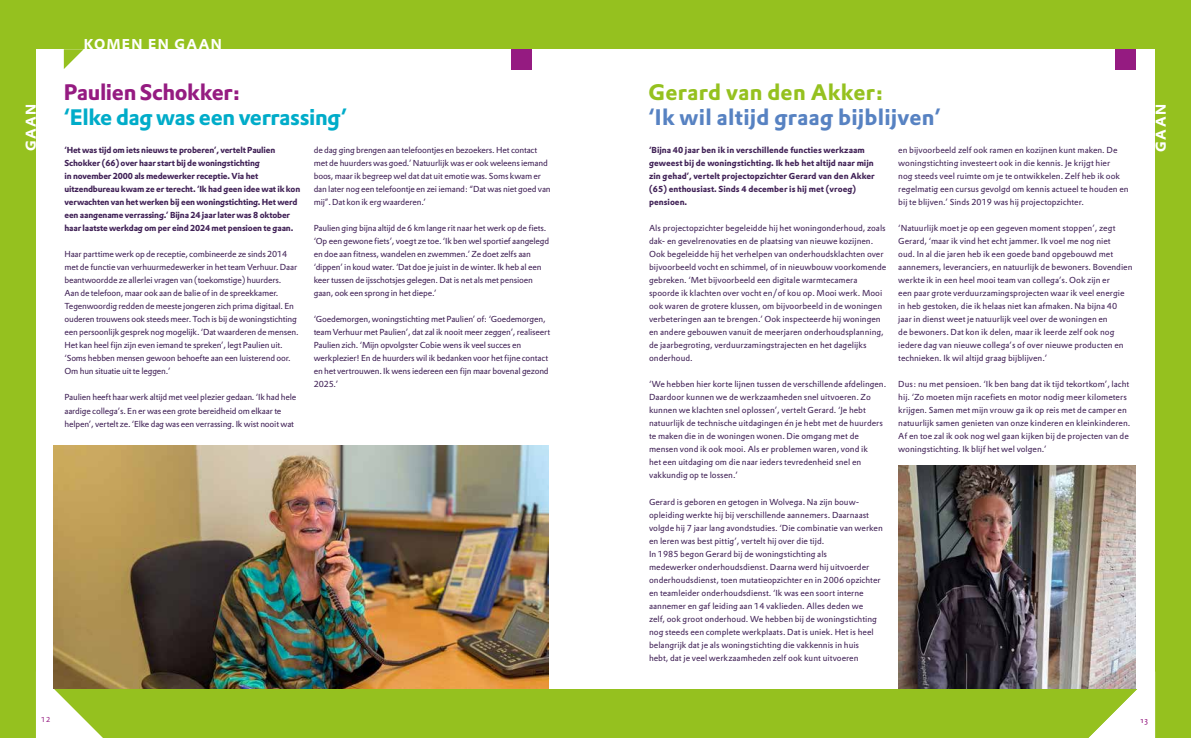
<style>
.page{position:relative;width:1191px;height:738px;background:#fff}
.page>*{position:absolute;margin:0;border:0;box-sizing:border-box;transform-origin:0 0}
.t1{font:700 22px "DTL Prokyon TOT";letter-spacing:.01em;color:#5782c2}
.t2{font:700 22px "DTL Prokyon TOT";letter-spacing:-.02em;color:#00acc9}
.t3{font:700 22px "DTL Prokyon TOT";letter-spacing:.01em;color:#95c11f}
.t4{font:700 22px "DTL Prokyon TOT";letter-spacing:-.02em;color:#951b81}
.t5{font:700 14px "DTL Prokyon TOT";color:#fff}
.t6{font:8.5px/13px "DTL Prokyon TOT";letter-spacing:-.005em;color:#402156}
.t7{font:700 8.5px/13px "DTL Prokyon TOT";letter-spacing:-.02em;color:#402156}
.t8{font:700 8.5px/13px "DTL Prokyon TOT";color:#402156}
.t9{font:8px "DTL Prokyon TOT";color:#951b81}
.t10{font:7px "DTL Prokyon TOT";color:#951b81}
</style>
<div class="page">
<div style="left:0;top:0;width:1191px;height:737px;background:#95c11f"></div>
<div style="left:37px;top:49px;width:1118px;height:638px;background:#fff"></div>
<div style="left:511px;top:49px;width:21px;height:21px;background:#951b81"></div>
<div style="left:1115px;top:49px;width:21px;height:21px;background:#951b81"></div>
<svg style="left:63px;top:49px;width:21px;height:20px"></svg>
<svg style="left:36px;top:671px;width:67px;height:66px"></svg>
<img style="left:53px;top:445px;width:496px;height:242px">
<img style="left:898px;top:465px;width:237px;height:222px">
<svg style="left:1088px;top:671px;width:67px;height:66px"></svg>
<h2 class="t5" style="left:22px;top:151px;width:47px;rotate:-90deg">GAAN</h2>
<h2 class="t5" style="left:84px;top:35px;width:104px">KOMEN EN GAAN</h2>
<h1 class="t4" style="left:64px;top:78px;width:178px">Paulien Schokker:</h1>
<h1 class="t2" style="left:64px;top:103px;width:285px">‘Elke dag was een verrassing’</h1>
<p class="t7" style="left:64px;top:143px;width:212px">‘Het was tijd om iets nieuws te proberen’, vertelt Paulien</p>
<p class="t7" style="left:64px;top:156px;width:237px">Schokker (66) over haar start bij de woningstichting<br>in november 2000 als medewerker receptie. Via het uitzendbureau kwam ze er terecht. ‘Ik had geen idee wat ik kon verwachten van het werken bij een woningstichting. Het werd een aangename verrassing.’ Bijna 24 jaar later was 8 oktober haar laatste werkdag om per eind 2024 met pensioen te gaan.</p>
<p class="t6" style="left:64px;top:247px;width:236px">Haar parttime werk op de receptie, combineerde ze sinds 2014 met de functie van verhuurmedewerker in het team Verhuur. Daar beantwoordde ze allerlei vragen van (toekomstige) huurders.<br>Aan de telefoon, maar ook aan de balie of in de spreekkamer.<br>Tegenwoordig redden de meeste jongeren zich prima digitaal. En ouderen trouwens ook steeds meer. Toch is bij de woningstichting een persoonlijk gesprek nog mogelijk. ‘Dat waarderen de mensen.<br>Het kan heel fijn zijn even iemand te spreken’, legt Paulien uit. ‘Soms hebben mensen gewoon behoefte aan een luisterend oor.<br>Om hun situatie uit te leggen.’</p>
<p class="t6" style="left:64px;top:390px;width:233px">Paulien heeft haar werk altijd met veel plezier gedaan. ‘Ik had hele aardige collega’s. En er was een grote bereidheid om elkaar te helpen’, vertelt ze. ‘Elke dag was een verrassing. Ik wist nooit wat</p>
<p class="t6" style="left:314px;top:143px;width:238px">de dag ging brengen aan telefoontjes en bezoekers. Het contact met de huurders was goed.’ Natuurlijk was er ook weleens iemand boos, maar ik begreep wel dat dat uit emotie was. Soms kwam er dan later nog een telefoontje en zei iemand: “Dat was niet goed van mij”. Dat kon ik erg waarderen.’</p>
<p class="t6" style="left:314px;top:221px;width:237px">Paulien ging bijna altijd de 6 km lange rit naar het werk op de fiets. ‘Op een gewone fiets’, voegt ze toe. ‘Ik ben wel sportief aangelegd en doe aan fitness, wandelen en zwemmen.’ Ze doet zelfs aan ‘dippen’ in koud water. ‘Dat doe je juist in de winter. Ik heb al een keer tussen de ijsschotsjes gelegen. Dat is net als met pensioen gaan, ook een sprong in het diepe.’</p>
<p class="t6" style="left:314px;top:312px;width:238px">‘Goedemorgen, woningstichting met Paulien’ of: ‘Goedemorgen, team Verhuur met Paulien’, dat zal ik nooit meer zeggen’, realiseert Paulien zich. ‘Mijn opvolgster Cobie wens ik veel succes en werkplezier! En de huurders wil ik bedanken voor het fijne contact en het vertrouwen. Ik wens iedereen een fijn maar bovenal gezond 2025.’</p>
<p class="t10" style="left:41px;top:714px;width:11px">12</p>
<h1 class="t3" style="left:648px;top:78px;width:237px">Gerard van den Akker:</h1>
<h1 class="t1" style="left:648px;top:103px;width:294px">‘Ik wil altijd graag bijblijven’</h1>
<p class="t8" style="left:649px;top:143px;width:227px">‘Bijna 40 jaar ben ik in verschillende functies werkzaam geweest bij de woningstichting. Ik heb het altijd naar mijn zin gehad’, vertelt projectopzichter Gerard van den Akker (65) enthousiast. Sinds 4 december is hij met (vroeg) pensioen.</p>
<p class="t6" style="left:649px;top:221px;width:239px">Als projectopzichter begeleidde hij het woningonderhoud, zoals dak- en gevelrenovaties en de plaatsing van nieuwe kozijnen.<br>Ook begeleidde hij het verhelpen van onderhoudsklachten over bijvoorbeeld vocht en schimmel, of in nieuwbouw voorkomende gebreken. ‘Met bijvoorbeeld een digitale warmtecamera spoorde ik klachten over vocht en/of kou op. Mooi werk. Mooi ook waren de grotere klussen, om bijvoorbeeld in de woningen verbeteringen aan te brengen.’ Ook inspecteerde hij woningen en andere gebouwen vanuit de meerjaren onderhoudsplanning, de jaarbegroting, verduurzamingstrajecten en het dagelijks onderhoud.</p>
<p class="t6" style="left:649px;top:377px;width:239px">‘We hebben hier korte lijnen tussen de verschillende afdelingen.<br>Daardoor kunnen we de werkzaamheden snel uitvoeren. Zo kunnen we klachten snel oplossen’, vertelt Gerard. ‘Je hebt natuurlijk de technische uitdagingen én je hebt met de huurders te maken die in de woningen wonen. Die omgang met de mensen vond ik ook mooi. Als er problemen waren, vond ik<br>het een uitdaging om die naar ieders tevredenheid snel en vakkundig op te lossen.’</p>
<p class="t6" style="left:649px;top:494px;width:235px">Gerard is geboren en getogen in Wolvega. Na zijn bouw&shy;opleiding werkte hij bij verschillende aannemers. Daarnaast volgde hij 7 jaar lang avondstudies. ‘Die combinatie van werken en leren was best pittig’, vertelt hij over die tijd.<br>In 1985 begon Gerard bij de woningstichting als<br>medewerker onderhoudsdienst. Daarna werd hij uitvoerder onderhoudsdienst, toen mutatieopzichter en in 2006 opzichter en teamleider onderhoudsdienst. ‘Ik was een soort interne aannemer en gaf leiding aan 14 vaklieden. Alles deden we<br>zelf, ook groot onderhoud. We hebben bij de woningstichting nog steeds een complete werkplaats. Dat is uniek. Het is heel belangrijk dat je als woningstichting die vakkennis in huis<br>hebt, dat je veel werkzaamheden zelf ook kunt uitvoeren</p>
<p class="t6" style="left:898px;top:143px;width:232px">en bijvoorbeeld zelf ook ramen en kozijnen kunt maken. De woningstichting investeert ook in die kennis. Je krijgt hier<br>nog steeds veel ruimte om je te ontwikkelen. Zelf heb ik ook regelmatig een cursus gevolgd om kennis actueel te houden en bij te blijven.’ Sinds 2019 was hij projectopzichter.</p>
<p class="t6" style="left:898px;top:221px;width:236px">‘Natuurlijk moet je op een gegeven moment stoppen’, zegt Gerard, ‘maar ik vind het echt jammer. Ik voel me nog niet<br>oud. In al die jaren heb ik een goede band opgebouwd met aannemers, leveranciers, en natuurlijk de bewoners. Bovendien werkte ik in een heel mooi team van collega’s. Ook zijn er<br>een paar grote verduurzamingsprojecten waar ik veel energie in heb gestoken, die ik helaas niet kan afmaken. Na bijna 40 jaar in dienst weet je natuurlijk veel over de woningen en<br>de bewoners. Dat kon ik delen, maar ik leerde zelf ook nog iedere dag van nieuwe collega’s of over nieuwe producten en technieken. Ik wil altijd graag bijblijven.’</p>
<p class="t6" style="left:898px;top:377px;width:233px">Dus: nu met pensioen. ‘Ik ben bang dat ik tijd tekortkom’, lacht hij. ‘Zo moeten mijn racefiets en motor nodig meer kilometers krijgen. Samen met mijn vrouw ga ik op reis met de camper en natuurlijk samen genieten van onze kinderen en kleinkinderen.<br>Af en toe zal ik ook nog wel gaan kijken bij de projecten van de woningstichting. Ik blijf het wel volgen.’</p>
<h2 class="t5" style="left:1151px;top:152px;width:47px;rotate:-90deg">GAAN</h2>
<p class="t9" style="left:1140px;top:714px;width:9px">13</p>
</div>
